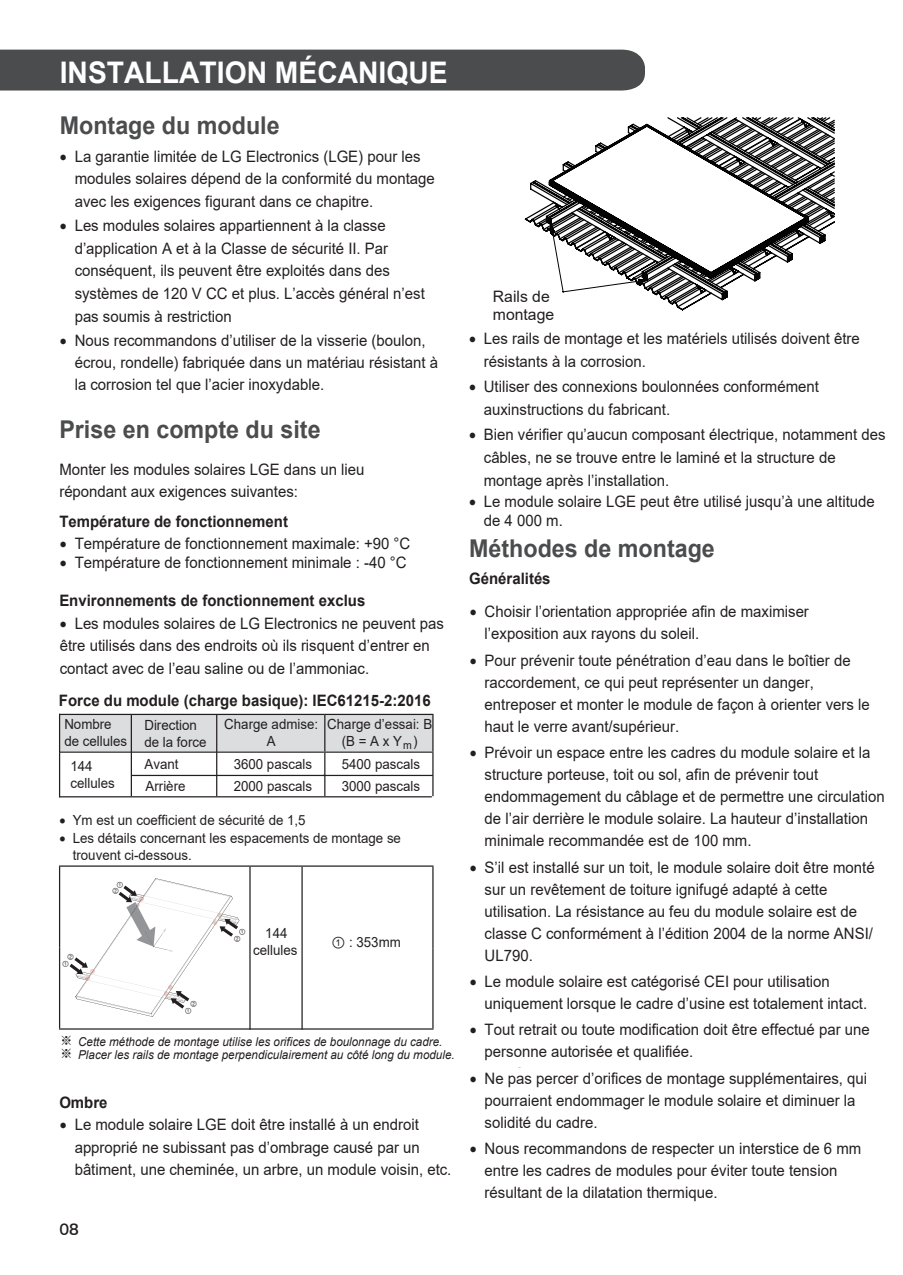
<style>
.page{position:relative;width:903px;height:1275px;background:#fff}
.page>*{position:absolute;margin:0;border:0;box-sizing:border-box;transform-origin:0 0}
.t1{font:700 29.75px "Arial";color:#fff;scale:.95 1}
.t2{font:700 24.5px "Arial";color:#4b4c4d;scale:.95 1}
.t3{font:15.75px/22.1px "Arial";color:#231f20;scale:.95 1}
.t4{font:700 15.75px "Arial";color:#231f20;scale:.95 1}
.t5{font:15.75px/18.9px "Arial";color:#231f20}
.t6{font:15.75px "LG Sm Ha SB";color:#231f20}
.t7{font:14px/16.8px "Arial";color:#231f20;scale:.95 1}
.t8{font:italic 12.25px/13.1px "Arial";color:#231f20;scale:.95 1}
.t9{font:11.03px "Arial";color:#231f20;scale:.95 1}
.t10{font:7px/6.6px "Arial Unicode MS";color:#231f20}
.s1{font-family:"Arial Unicode MS"}
.s2{font-family:"Adobe Myungjo Std";font-weight:500;font-style:normal;font-size:14.7px}
</style>
<div class="page">
<div style="left:0;top:50px;width:645px;height:41px;background:#4b4c4d"></div>
<hr style="left:59px;top:865px;width:191px;height:2px;background:#231f20">
<hr style="left:59px;top:867px;width:1px;height:80px;background:#231f20">
<hr style="left:250px;top:865px;width:52px;height:2px;background:#231f20">
<hr style="left:249px;top:867px;width:2px;height:163px;background:#231f20">
<hr style="left:302px;top:865px;width:131px;height:2px;background:#231f20">
<hr style="left:301px;top:867px;width:2px;height:163px;background:#231f20">
<hr style="left:432px;top:867px;width:1px;height:81px;background:#231f20">
<hr style="left:59px;top:947px;width:1px;height:81px;background:#231f20">
<hr style="left:432px;top:948px;width:1px;height:80px;background:#231f20">
<hr style="left:59px;top:1028px;width:191px;height:2px;background:#231f20">
<hr style="left:250px;top:1028px;width:52px;height:2px;background:#231f20">
<hr style="left:302px;top:1028px;width:131px;height:2px;background:#231f20">
<svg style="left:70px;top:878px;width:169px;height:139px"></svg>
<div style="left:60px;top:714px;width:372px;height:37px;background:#dcdddf"></div>
<hr style="left:59px;top:714px;width:226px;height:1px;background:#231f20">
<hr style="left:131px;top:715px;width:1px;height:37px;background:#231f20">
<hr style="left:285px;top:714px;width:40px;height:1px;background:#231f20">
<hr style="left:216px;top:715px;width:1px;height:38px;background:#231f20">
<hr style="left:325px;top:714px;width:108px;height:1px;background:#231f20">
<hr style="left:324px;top:715px;width:1px;height:36px;background:#231f20">
<hr style="left:432px;top:715px;width:1px;height:36px;background:#231f20">
<hr style="left:131px;top:752px;width:1px;height:44px;background:#231f20">
<hr style="left:59px;top:714px;width:1px;height:38px;background:#231f20">
<hr style="left:59px;top:752px;width:1px;height:45px;background:#231f20">
<hr style="left:60px;top:751px;width:265px;height:2px;background:#231f20">
<hr style="left:131px;top:775px;width:194px;height:1px;background:#231f20">
<hr style="left:323px;top:775px;width:110px;height:1px;background:#231f20">
<hr style="left:216px;top:753px;width:1px;height:43px;background:#231f20">
<hr style="left:325px;top:751px;width:108px;height:2px;background:#231f20">
<hr style="left:324px;top:753px;width:1px;height:43px;background:#231f20">
<hr style="left:432px;top:753px;width:1px;height:43px;background:#231f20">
<hr style="left:59px;top:796px;width:373px;height:2px;background:#231f20">
<svg style="left:524px;top:180px;width:204px;height:131px"></svg>
<svg style="left:548px;top:283px;width:182px;height:9px"></svg>
<svg style="left:545px;top:117px;width:290px;height:166px"></svg>
<h1 class="t1" style="left:60px;top:51px;width:410px">INSTALLATION MÉCANIQUE</h1>
<h2 class="t2" style="left:60px;top:108px;width:233px">Montage du module</h2>
<p class="t3" style="left:75px;top:145px;width:381px;line-height:22.8px;text-indent:-15px">• La garantie limitée de LG Electronics (LGE) pour les modules solaires dépend de la conformité du montage avec les exigences figurant dans ce chapitre.</p>
<p class="t3" style="left:75px;top:214px;width:370px;line-height:22.8px;text-indent:-15px">• Les modules solaires appartiennent à la classe d’application A et à la Classe de sécurité II. Par conséquent, ils peuvent être exploités dans des systèmes de 120 V CC et plus. L’accès général n’est pas soumis à restriction</p>
<p class="t3" style="left:75px;top:329px;width:384px;text-indent:-15px">• Nous recommandons d’utiliser de la visserie (boulon, écrou, rondelle) fabriquée dans un matériau résistant à la corrosion tel que l’acier inoxydable.</p>
<h2 class="t2" style="left:59px;top:412px;width:277px">Prise en compte du site</h2>
<p class="t3" style="left:59px;top:458px;width:323px">Monter les modules solaires LGE dans un lieu répondant aux exigences suivantes:</p>
<p class="t4" style="left:59px;top:511px;width:242px">Température de fonctionnement</p>
<p class="t3" style="left:60px;top:532px;width:371px">• Température de fonctionnement maximale: +90 °C</p>
<p class="t3" style="left:60px;top:551px;width:367px">• Température de fonctionnement minimale : -40 °C</p>
<p class="t4" style="left:59px;top:589px;width:324px">Environnements de fonctionnement exclus</p>
<p class="t3" style="left:60px;top:612px;width:406px">• Les modules solaires de LG Electronics ne peuvent pas être utilisés dans des endroits où ils risquent d’entrer en contact avec de l’eau saline ou de l’ammoniac.</p>
<p class="t4" style="left:59px;top:689px;width:393px">Force du module (charge basique): IEC61215-2:2016</p>
<p class="t9" style="left:403px;top:738px;width:11px">m</p>
<p class="t7" style="left:224px;top:715px;width:100px;text-align:center">Charge admise:<br>A</p>
<p class="t7" style="left:327px;top:716px;width:112px;text-align:center">Charge d’essai: B (B = A x Y )</p>
<p class="t7" style="left:64px;top:716px;width:68px">Nombre de cellules</p>
<p class="t7" style="left:144px;top:717px;width:67px">Direction de la force</p>
<p class="t7" style="left:70px;top:757px;width:48px">144 cellules</p>
<p class="t7" style="left:145px;top:756px;width:37px">Avant</p>
<p class="t7" style="left:234px;top:756px;width:84px">3600 pascals</p>
<p class="t7" style="left:146px;top:778px;width:43px">Arrière</p>
<p class="t7" style="left:234px;top:778px;width:84px">2000 pascals</p>
<p class="t7" style="left:342px;top:753px;width:84px;line-height:21.9px">5400 pascals<br>3000 pascals</p>
<p class="t7" style="left:60px;top:812px;width:261px">• Ym est un coefficient de sécurité de 1,5</p>
<p class="t7" style="left:73px;top:830px;width:347px;text-indent:-13px">• Les détails concernant les espacements de montage se trouvent ci-dessous.</p>
<p class="t10" style="left:112px;top:881px;width:13px;text-indent:4px">①<br>②</p>
<p class="t10" style="left:234px;top:927px;width:14px;line-height:7.2px;text-indent:5px">①<br>②</p>
<p class="t7" style="left:253px;top:925px;width:48px;text-align:center">144 cellules</p>
<p class="t7" style="left:331px;top:933px;width:75px"><span class="s1">①</span> : 353mm</p>
<p class="t10" style="left:67px;top:953px;width:8px">②</p>
<p class="t10" style="left:62px;top:960px;width:8px">①</p>
<p class="t10" style="left:190px;top:1000px;width:8px">②</p>
<p class="t10" style="left:185px;top:1007px;width:8px">①</p>
<p class="t8" style="left:60px;top:1035px;width:417px"><span class="s2">※</span> Cette méthode de montage utilise les orifices de boulonnage du cadre. <span class="s2">※</span> Placer les rails de montage perpendiculairement au côté long du module.</p>
<p class="t4" style="left:59px;top:1091px;width:52px">Ombre</p>
<p class="t3" style="left:75px;top:1114px;width:398px;text-indent:-15px">• Le module solaire LGE doit être installé à un endroit approprié ne subissant pas d’ombrage causé par un bâtiment, une cheminée, un arbre, un module voisin, etc.</p>
<p class="t6" style="left:60px;top:1221px;width:21px">08</p>
<p class="t5" style="left:493px;top:286px;width:63px">Rails de montage</p>
<p class="t3" style="left:484px;top:327px;width:397px;line-height:22.8px;text-indent:-15px">• Les rails de montage et les matériels utilisés doivent être résistants à la corrosion.</p>
<p class="t3" style="left:484px;top:375px;width:354px;line-height:22.8px;text-indent:-15px">• Utiliser des connexions boulonnées conformément auxinstructions du fabricant.</p>
<p class="t3" style="left:484px;top:423px;width:424px;line-height:22.8px;text-indent:-15px">• Bien vérifier qu’aucun composant électrique, notamment des câbles, ne se trouve entre le laminé et la structure de montage après l’installation.</p>
<p class="t3" style="left:484px;top:492px;width:413px;line-height:18.9px;text-indent:-15px">• Le module solaire LGE peut être utilisé jusqu’à une altitude de 4 000 m.</p>
<h2 class="t2" style="left:469px;top:531px;width:260px">Méthodes de montage</h2>
<p class="t4" style="left:469px;top:567px;width:87px">Généralités</p>
<p class="t3" style="left:485px;top:601px;width:343px;text-indent:-15px">• Choisir l’orientation appropriée afin de maximiser l’exposition aux rayons du soleil.</p>
<p class="t3" style="left:485px;top:649px;width:407px;text-indent:-15px">• Pour prévenir toute pénétration d’eau dans le boîtier de raccordement, ce qui peut représenter un danger, entreposer et monter le module de façon à orienter vers le haut le verre avant/supérieur.</p>
<p class="t3" style="left:485px;top:741px;width:423px;text-indent:-15px">• Prévoir un espace entre les cadres du module solaire et la structure porteuse, toit ou sol, afin de prévenir tout endommagement du câblage et de permettre une circulation de l’air derrière le module solaire. La hauteur d’installation minimale recommandée est de 100 mm.</p>
<p class="t3" style="left:485px;top:856px;width:412px;text-indent:-15px">• S’il est installé sur un toit, le module solaire doit être monté sur un revêtement de toiture ignifugé adapté à cette utilisation. La résistance au feu du module solaire est de classe C conformément à l’édition 2004 de la norme ANSI/ UL790.</p>
<p class="t3" style="left:485px;top:970px;width:404px;text-indent:-15px">• Le module solaire est catégorisé CEI pour utilisation uniquement lorsque le cadre d’usine est totalement intact.</p>
<p class="t3" style="left:485px;top:1019px;width:407px;text-indent:-15px">• Tout retrait ou toute modification doit être effectué par une personne autorisée et qualifiée.</p>
<p class="t3" style="left:485px;top:1067px;width:404px;text-indent:-15px">• Ne pas percer d’orifices de montage supplémentaires, qui pourraient endommager le module solaire et diminuer la solidité du cadre.</p>
<p class="t3" style="left:485px;top:1137px;width:398px;text-indent:-15px">• Nous recommandons de respecter un interstice de 6 mm entre les cadres de modules pour éviter toute tension résultant de la dilatation thermique.</p>
</div>
